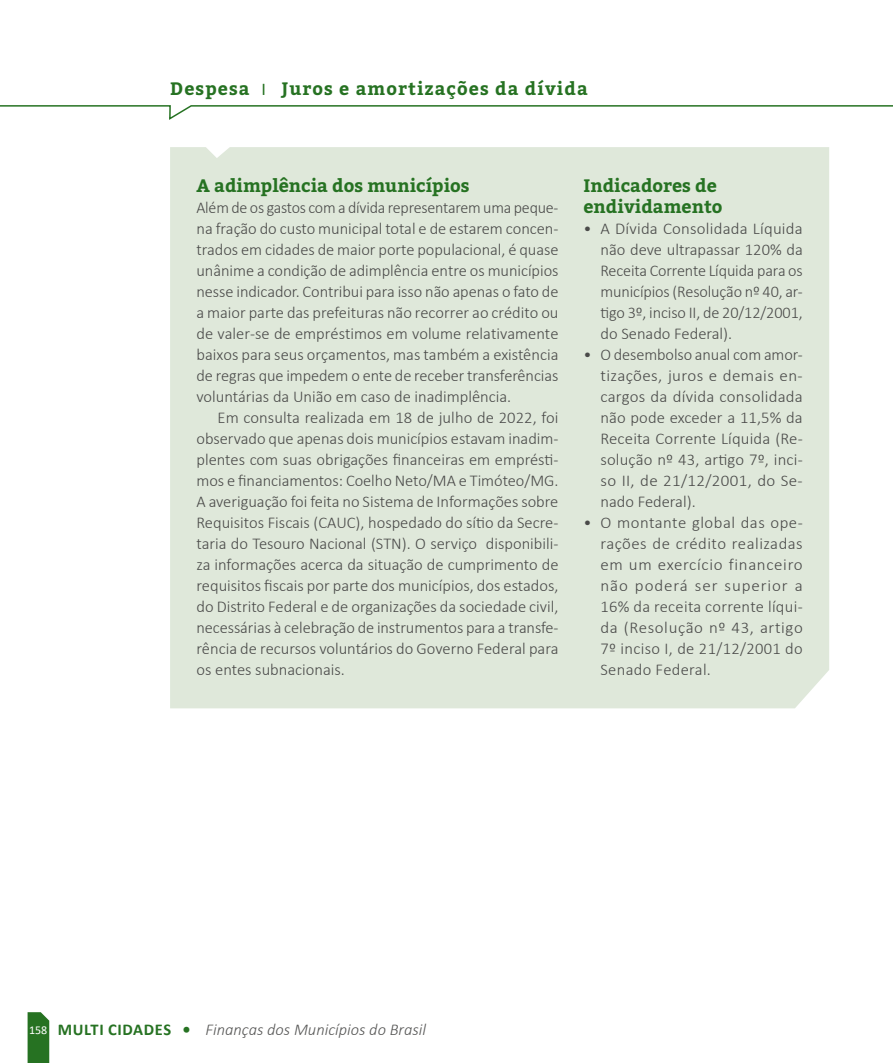
<style>
.page{position:relative;width:893px;height:1063px;background:#fff}
.page>*{position:absolute;margin:0;border:0;box-sizing:border-box;transform-origin:0 0}
.t1{font:700 18px/21px "Bitter";color:#267222}
.t2{font:700 18px "Bitter";letter-spacing:.06em;color:#267222}
.t3{font:300 16.5px/21px "Calibri";color:#4a4a49;text-align:justify}
.t4{font:italic 300 16.5px "Calibri";color:#575756}
.s1{font-family:"Calibri";font-weight:400}
.s2{font-weight:400;font-style:normal;font-size:12px;color:#fff}
.s3{font-weight:700;font-style:normal;color:#267222}
</style>
<div class="page">
<svg style="left:28px;top:1012px;width:21px;height:51px"></svg>
<div style="left:170px;top:147px;width:659px;height:561px;background:#dfe8da"></div>
<svg style="left:0;top:105px;width:893px;height:15px"></svg>
<p class="t2" style="left:170px;top:77px;width:419px">Despesa <span class="s1">I</span> Juros e amortizações da dívida</p>
<p class="t1" style="left:196px;top:176px;width:275px">A adimplência dos municípios</p>
<p class="t3" style="left:196px;top:197px;width:364px">Além de os gastos com a dívida representarem uma peque&shy;na fração do custo municipal total e de estarem concen&shy;trados em cidades de maior porte populacional, é quase unânime a condição de adimplência entre os municípios nesse indicador. Contribui para isso não apenas o fato de a maior parte das prefeituras não recorrer ao crédito ou de valer-se de empréstimos em volume relativamente baixos para seus orçamentos, mas também a existência de regras que impedem o ente de receber transferências voluntárias da União em caso de inadimplência.</p>
<p class="t3" style="left:196px;top:407px;width:363px;text-indent:21px">Em consulta realizada em 18 de julho de 2022, foi observado que apenas dois municípios estavam inadim&shy;plentes com suas obrigações financeiras em emprésti&shy;mos e financiamentos: Coelho Neto/MA e Timóteo/MG.<br>A averiguação foi feita no Sistema de Informações sobre Requisitos Fiscais (CAUC), hospedado do sítio da Secre&shy;taria do Tesouro Nacional (STN). O serviço disponibili&shy;za informações acerca da situação de cumprimento de requisitos fiscais por parte dos municípios, dos estados, do Distrito Federal e de organizações da sociedade civil, necessárias à celebração de instrumentos para a transfe&shy;rência de recursos voluntários do Governo Federal para os entes subnacionais.</p>
<p class="t1" style="left:583px;top:176px;width:141px">Indicadores de endividamento</p>
<p class="t3" style="left:600px;top:218px;width:204px;text-indent:-17px">• A Dívida Consolidada Líquida não deve ultrapassar 120% da Receita Corrente Líquida para os municípios (Resolução nº 40, ar&shy;tigo 3º, inciso II, de 20/12/2001, do Senado Federal).</p>
<p class="t3" style="left:600px;top:344px;width:204px;text-indent:-17px">• O desembolso anual com amor&shy;tizações, juros e demais en&shy;cargos da dívida consolidada não pode exceder a 11,5% da Receita Corrente Líquida (Re&shy;solução nº 43, artigo 7º, inci&shy;so II, de 21/12/2001, do Se&shy;nado Federal).</p>
<p class="t3" style="left:600px;top:512px;width:204px;text-indent:-17px">• O montante global das ope&shy;rações de crédito realizadas em um exercício financeiro não poderá ser superior a 16% da receita corrente líqui&shy;da (Resolução nº 43, artigo 7º inciso I, de 21/12/2001 do Senado Federal.</p>
<p class="t4" style="left:29px;top:1020px;width:398px"><span class="s2">158</span> <span class="s3">MULTI CIDADES •</span> Finanças dos Municípios do Brasil</p>
</div>
